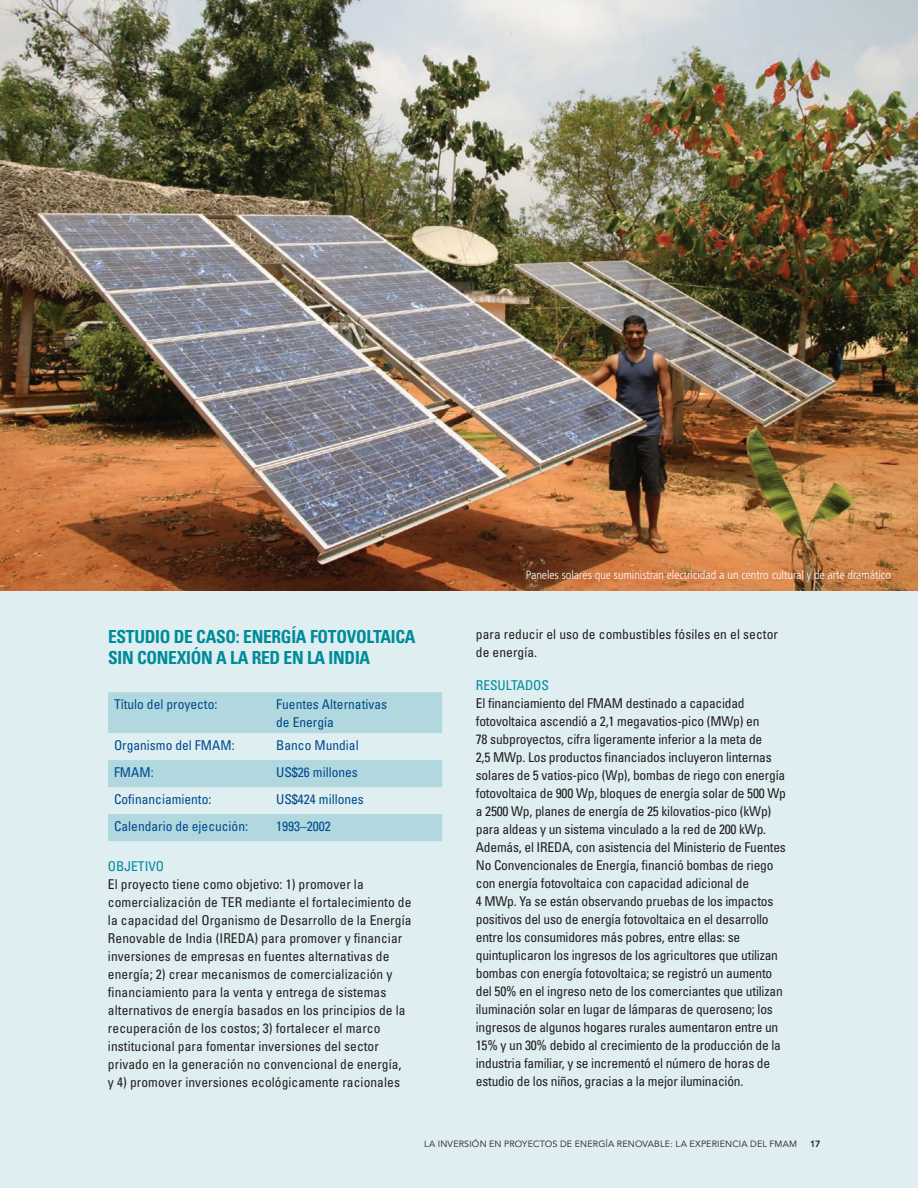
<style>
.page{position:relative;width:918px;height:1188px;background:#deeef1}
.page>*{position:absolute;margin:0;border:0;box-sizing:border-box;transform-origin:0 0}
.t1{font:700 condensed 18px/21px "Univers";letter-spacing:-.015em;color:#008b98}
.t2{font:condensed 13.5px/18px "Univers";letter-spacing:-.015em;color:#231f20}
.t3{font:condensed 13.5px/18px "Univers";letter-spacing:.005em;color:#231f20}
.t4{font:condensed 13.5px/18px "Univers";color:#004a8d}
.t5{font:condensed 13.5px "Univers";color:#008b98}
.t6{font:300 condensed 12px "Frutiger";color:#fff}
.t7{font:9px "Avenir";letter-spacing:.02em;color:#231f20}
.t8{font:800 9px "Avenir";color:#231f20}
</style>
<div class="page">
<svg style="left:108px;top:692px;width:334px;height:149px;fill:#b1d8df"></svg>
<img style="left:0;top:0;width:918px;height:591px">
<h1 class="t1" style="left:108px;top:626px;width:309px">ESTUDIO DE CASO: ENERGÍA FOTOVOLTAICA<br>SIN CONEXIÓN A LA RED EN LA INDIA</h1>
<p class="t4" style="left:114px;top:695px;width:105px">Título del proyecto:</p>
<p class="t4" style="left:276px;top:695px;width:112px">Fuentes Alternativas de Energía</p>
<p class="t4" style="left:114px;top:736px;width:122px">Organismo del FMAM:</p>
<p class="t4" style="left:276px;top:736px;width:84px">Banco Mundial</p>
<p class="t4" style="left:114px;top:763px;width:41px">FMAM:</p>
<p class="t4" style="left:276px;top:763px;width:83px">US$26 millones</p>
<p class="t4" style="left:114px;top:790px;width:99px">Cofinanciamiento:</p>
<p class="t4" style="left:276px;top:790px;width:89px">US$424 millones</p>
<p class="t4" style="left:114px;top:817px;width:136px">Calendario de ejecución:</p>
<p class="t4" style="left:276px;top:817px;width:56px">1993–2002</p>
<p class="t5" style="left:108px;top:858px;width:58px">OBJETIVO</p>
<p class="t3" style="left:108px;top:875px;width:305px">El proyecto tiene como objetivo: 1) promover la comercialización de TER mediante el fortalecimiento de la capacidad del Organismo de Desarrollo de la Energía Renovable de India (IREDA) para promover y financiar inversiones de empresas en fuentes alternativas de energía; 2) crear mecanismos de comercialización y financiamiento para la venta y entrega de sistemas alternativos de energía basados en los principios de la recuperación de los costos; 3) fortalecer el marco institucional para fomentar inversiones del sector privado en la generación no convencional de energía,<br>y 4) promover inversiones ecológicamente racionales</p>
<p class="t6" style="left:526px;top:568px;width:367px">Paneles solares que suministran electricidad a un centro cultural y de arte dramático</p>
<p class="t3" style="left:476px;top:625px;width:304px">para reducir el uso de combustibles fósiles en el sector de energía.</p>
<p class="t5" style="left:476px;top:677px;width:75px">RESULTADOS</p>
<p class="t2" style="left:476px;top:694px;width:312px">El financiamiento del FMAM destinado a capacidad fotovoltaica ascendió a 2,1 megavatios-pico (MWp) en<br>78 subproyectos, cifra ligeramente inferior a la meta de<br>2,5 MWp. Los productos financiados incluyeron linternas solares de 5 vatios-pico (Wp), bombas de riego con energía fotovoltaica de 900 Wp, bloques de energía solar de 500 Wp a 2500 Wp, planes de energía de 25 kilovatios-pico (kWp) para aldeas y un sistema vinculado a la red de 200 kWp.<br>Además, el IREDA, con asistencia del Ministerio de Fuentes No Convencionales de Energía, financió bombas de riego con energía fotovoltaica con capacidad adicional de<br>4 MWp. Ya se están observando pruebas de los impactos positivos del uso de energía fotovoltaica en el desarrollo entre los consumidores más pobres, entre ellas: se quintuplicaron los ingresos de los agricultores que utilizan bombas con energía fotovoltaica; se registró un aumento del 50% en el ingreso neto de los comerciantes que utilizan iluminación solar en lugar de lámparas de queroseno; los ingresos de algunos hogares rurales aumentaron entre un 15% y un 30% debido al crecimiento de la producción de la industria familiar, y se incrementó el número de horas de estudio de los niños, gracias a la mejor iluminación.</p>
<p class="t7" style="left:424px;top:1139px;width:375px">LA INVERSIÓN EN PROYECTOS DE ENERGÍA RENOVABLE: LA EXPERIENCIA DEL FMAM</p>
<p class="t8" style="left:810px;top:1139px;width:12px">17</p>
</div>
